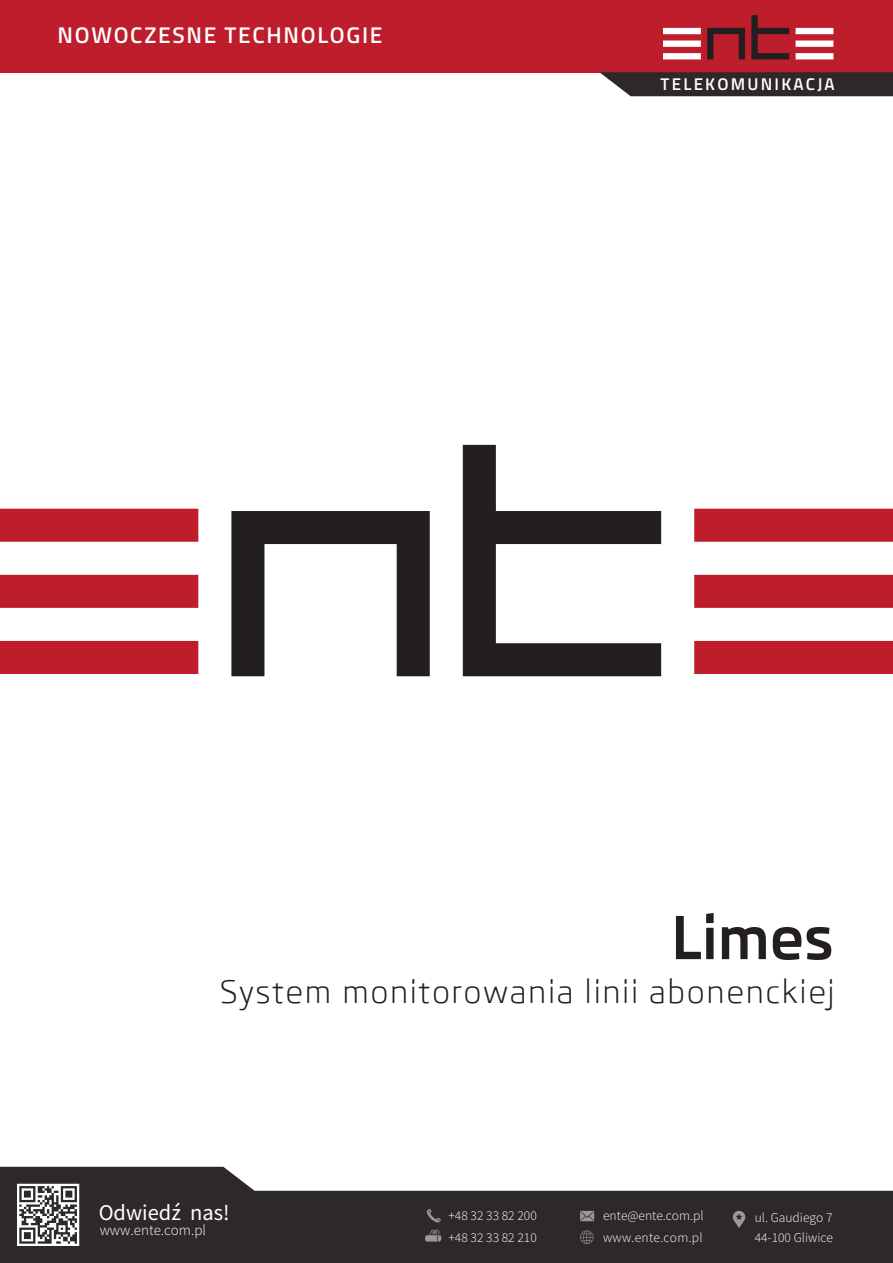
<style>
.page{position:relative;width:893px;height:1263px;background:#fff}
.page>*{position:absolute;margin:0;border:0;box-sizing:border-box;transform-origin:0 0}
.t1{font:700 60px "Skoda Pro";color:#231f20}
.t2{font:31.5px "Skoda Pro";letter-spacing:.05em;color:#231f20}
.t3{font:600 22.65px "Titillium";letter-spacing:.075em;color:#fff}
.t4{font:22.5px "Source Sans Pro";color:#fff}
.t5{font:600 16.95px "Titillium";letter-spacing:.13em;color:#fff}
.t6{font:300 15px "Source Sans Pro";color:#fff}
.t7{font:300 13.5px/21.6px "Source Sans Pro";color:#fff}
</style>
<div class="page">
<svg style="left:0;top:1167px;width:893px;height:96px;fill:#2d292a"></svg>
<svg style="left:17px;top:1184px;width:62px;height:62px"></svg>
<div style="left:0;top:0;width:893px;height:72px;background:#be1d2c"></div>
<svg style="left:599px;top:72px;width:294px;height:24px;background:#393435"></svg>
<svg style="left:663px;top:15px;width:170px;height:44px"></svg>
<svg style="left:580px;top:1230px;width:13px;height:14px"></svg>
<svg style="left:733px;top:1211px;width:12px;height:17px"></svg>
<svg style="left:425px;top:1230px;width:16px;height:12px"></svg>
<svg style="left:580px;top:1211px;width:14px;height:10px"></svg>
<svg style="left:0;top:509px;width:893px;height:165px;fill:#be1e2d"></svg>
<svg style="left:231px;top:445px;width:430px;height:231px"></svg>
<svg style="left:426px;top:1208px;width:15px;height:15px"></svg>
<h3 class="t3" style="left:58px;top:18px;width:326px">NOWOCZESNE TECHNOLOGIE</h3>
<p class="t5" style="left:661px;top:72px;width:176px">TELEKOMUNIKACJA</p>
<h1 class="t1" style="left:671px;top:903px;width:164px">Limes</h1>
<h2 class="t2" style="left:220px;top:974px;width:616px">System monitorowania linii abonenckiej</h2>
<h3 class="t4" style="left:99px;top:1198px;width:132px">Odwiedź nas!</h3>
<p class="t6" style="left:100px;top:1220px;width:108px">www.ente.com.pl</p>
<p class="t7" style="left:448px;top:1205px;width:90px">+48 32 33 82 200 +48 32 33 82 210</p>
<p class="t7" style="left:603px;top:1205px;width:102px">ente@ente.com.pl www.ente.com.pl</p>
<p class="t7" style="left:755px;top:1207px;width:80px;line-height:20.1px">ul. Gaudiego 7<br>44-100 Gliwice</p>
</div>
